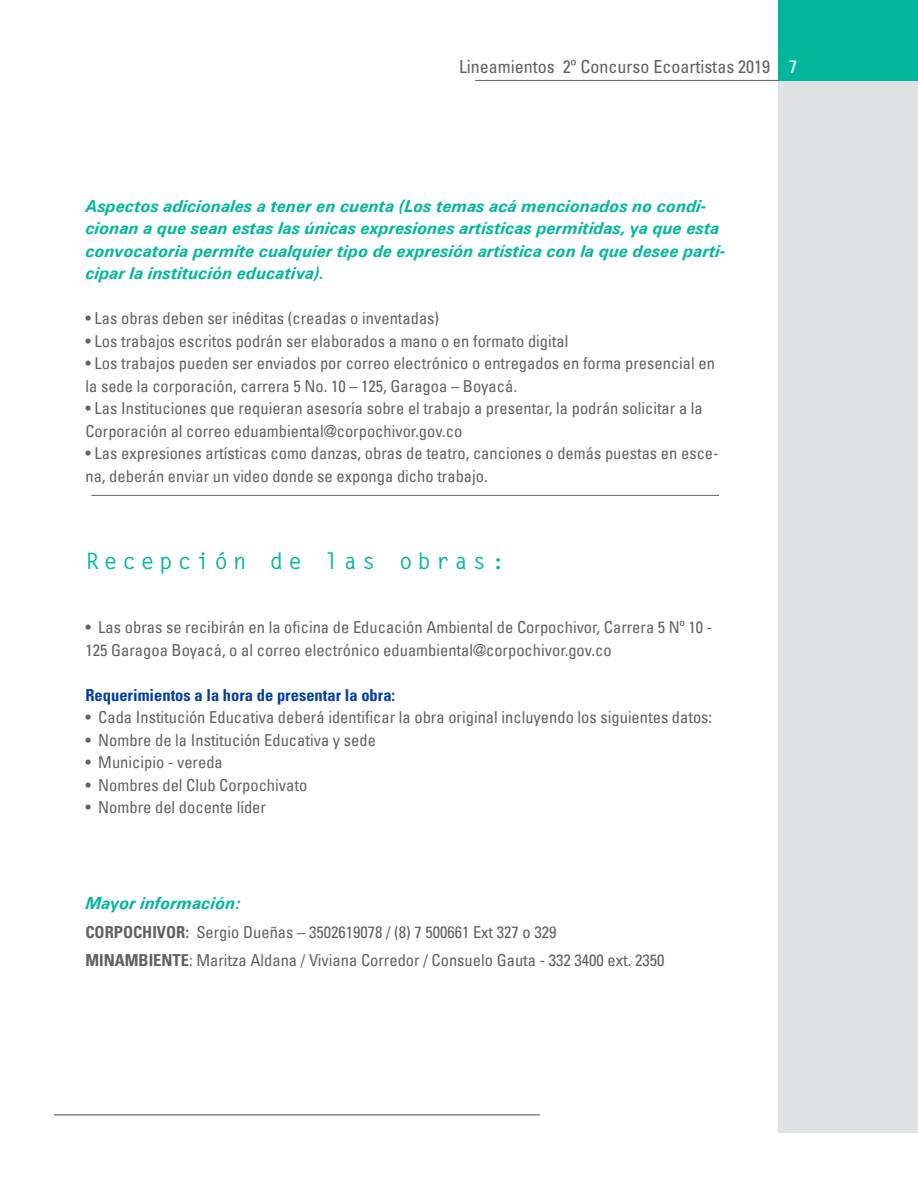
<style>
.page{position:relative;width:918px;height:1188px;background:#fff}
.page>*{position:absolute;margin:0;border:0;box-sizing:border-box;transform-origin:0 0}
.subtitulo{font:700 22.5px "Letter Gothic Std";letter-spacing:.22em;color:#02b79b}
.t1{font:condensed 18px "Univers";color:#616164}
.cuerpo{font:condensed 16.5px/22.5px "Univers LT";color:#616164}
.cuerpo-2{font:italic 700 16.5px/22.5px "Univers LT";color:#02b79b}
.cuerpo-3{font:700 condensed 16.5px "Univers";color:#003da3}
.s1{color:#fff}
.s2{font-family:"Univers";font-weight:700}
</style>
<div class="page">
<div style="left:779px;top:0;width:139px;height:81px;background:#02b79b"></div>
<div style="left:779px;top:81px;width:139px;height:1052px;background:#e1e2e4"></div>
<hr style="left:54px;top:1114px;width:486px;height:1px;background:#616164">
<hr style="left:475px;top:80px;width:304px;height:1px;background:#616164">
<hr style="left:91px;top:495px;width:628px;height:1px;background:#616164">
<p class="t1" style="left:459px;top:55px;width:340px">Lineamientos 2º Concurso Ecoartistas 2019 <span class="s1">7</span></p>
<p class="cuerpo-2" style="left:85px;top:194px;width:641px">Aspectos adicionales a tener en cuenta (Los temas acá mencionados no condi&shy;cionan a que sean estas las únicas expresiones artísticas permitidas, ya que esta convocatoria permite cualquier tipo de expresión artística con la que desee parti&shy;cipar la institución educativa).</p>
<p class="cuerpo" style="left:85px;top:307px;width:355px">• Las obras deben ser inéditas (creadas o inventadas)</p>
<p class="cuerpo" style="left:85px;top:329px;width:484px">• Los trabajos escritos podrán ser elaborados a mano o en formato digital</p>
<p class="cuerpo" style="left:85px;top:352px;width:631px">• Los trabajos pueden ser enviados por correo electrónico o entregados en forma presencial en la sede la corporación, carrera 5 No. 10 – 125, Garagoa – Boyacá.</p>
<p class="cuerpo" style="left:85px;top:397px;width:619px">• Las Instituciones que requieran asesoría sobre el trabajo a presentar, la podrán solicitar a la<br>Corporación al correo eduambiental@corpochivor.gov.co</p>
<p class="cuerpo" style="left:85px;top:442px;width:635px">• Las expresiones artísticas como danzas, obras de teatro, canciones o demás puestas en esce&shy;na, deberán enviar un video donde se exponga dicho trabajo.</p>
<p class="subtitulo" style="left:85px;top:547px;width:421px">Recepción de las obras:</p>
<p class="cuerpo" style="left:85px;top:616px;width:628px">• Las obras se recibirán en la oficina de Educación Ambiental de Corpochivor, Carrera 5 Nº 10 -<br>125 Garagoa Boyacá, o al correo electrónico eduambiental@corpochivor.gov.co</p>
<p class="cuerpo-3" style="left:85px;top:685px;width:311px">Requerimientos a la hora de presentar la obra:</p>
<p class="cuerpo" style="left:85px;top:706px;width:628px">• Cada Institución Educativa deberá identificar la obra original incluyendo los siguientes datos:</p>
<p class="cuerpo" style="left:85px;top:728px;width:292px">• Nombre de la Institución Educativa y sede</p>
<p class="cuerpo" style="left:85px;top:751px;width:139px">• Municipio - vereda</p>
<p class="cuerpo" style="left:85px;top:773px;width:223px">• Nombres del Club Corpochivato</p>
<p class="cuerpo" style="left:85px;top:796px;width:182px">• Nombre del docente líder</p>
<p class="cuerpo-2" style="left:85px;top:892px;width:158px">Mayor información:</p>
<p class="cuerpo" style="left:85px;top:920px;width:472px"><span class="s2">CORPOCHIVOR:</span> Sergio Dueñas – 3502619078 / (8) 7 500661 Ext 327 o 329</p>
<p class="cuerpo" style="left:85px;top:949px;width:580px"><span class="s2">MINAMBIENTE</span>: Maritza Aldana / Viviana Corredor / Consuelo Gauta - 332 3400 ext. 2350</p>
</div>
